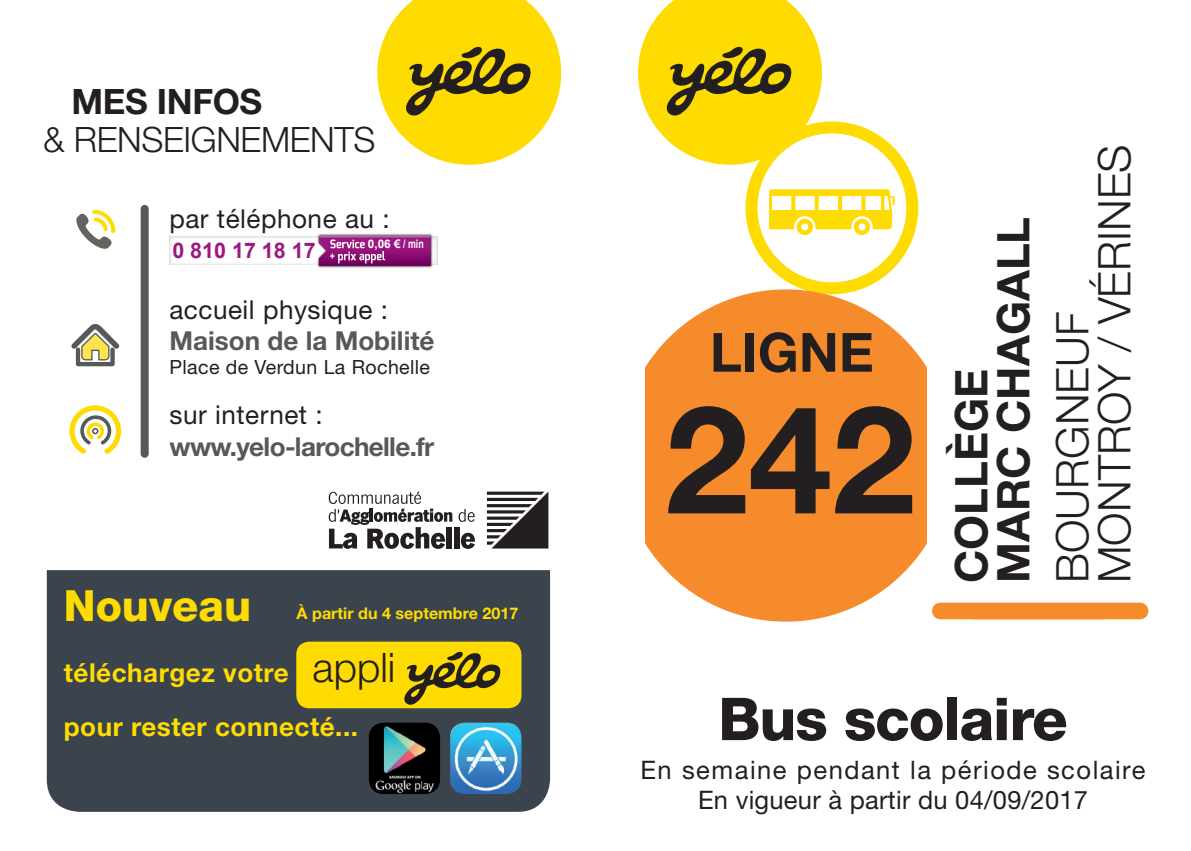
<style>
.page{position:relative;width:1191px;height:851px;background:#fff}
.page>*{position:absolute;margin:0;border:0;box-sizing:border-box;transform-origin:0 0}
.t1{font:700 150px "Helvetica Neue LT Std";color:#231f20}
.t2{font:800 59.1px "Helvetica Neue LT Std";letter-spacing:-.02em;color:#231f20}
.t3{font:700 54px "Helvetica Neue LT Std";color:#231f20}
.t4{font:300 45px/42px "Helvetica Neue LT Std";color:#231f20}
.t5{font:700 45px/42px "Helvetica Neue LT Std";color:#231f20}
.t6{font:800 42.9px "Helvetica Neue LT Std";color:#ffdc01}
.t7{font:300 35.1px "Helvetica Neue LT Std";letter-spacing:-.01em;color:#231f20}
.t8{font:700 35.1px "Helvetica Neue LT Std";letter-spacing:-.01em;color:#231f20}
.t9{font:26.1px "Helvetica Neue LT Std";letter-spacing:.02em;color:#231f20}
.t10{font:700 26.1px/53.7px "Helvetica Neue LT Std";letter-spacing:.02em;color:#ffdc01}
.t11{font:700 26.1px "Helvetica Neue LT Std";letter-spacing:-.025em;color:#57585a}
.t12{font:700 26.1px "Helvetica Neue LT Std";color:#57585a}
.t13{font:25.5px/30px "Helvetica Neue LT Std";letter-spacing:.06em;color:#231f20;text-align:center}
.t14{font:700 21.6px "Arial";color:#9c1881}
.t15{font:19.5px "Helvetica Neue LT Std";letter-spacing:.02em;color:#231f20}
.t16{font:700 16.2px "Helvetica Neue LT Std";color:#ffdc01}
.t17{font:700 11.7px "Arial";color:#fff}
.s1{font-weight:300;font-size:40.8px;color:#231f20}
</style>
<div class="page">
<div style="left:745px;top:121px;width:173px;height:173px;border:12px solid #ffdc01;border-radius:50%"></div>
<svg style="left:769px;top:189px;width:125px;height:46px"></svg>
<div style="left:47px;top:570px;width:503px;height:241px;background:#3b444d"></div>
<svg style="left:458px;top:509px;width:17px;height:13px"></svg>
<svg style="left:329px;top:491px;width:123px;height:57px"></svg>
<div style="left:447px;top:527px;width:5px;height:21px;background:#231f20"></div>
<div style="left:454px;top:527px;width:5px;height:21px;background:#231f20"></div>
<svg style="left:461px;top:532px;width:14px;height:16px"></svg>
<svg style="left:487px;top:491px;width:61px;height:57px"></svg>
<img style="left:316px;top:233px;width:117px;height:35px">
<svg style="left:319px;top:235px;width:112px;height:31px"></svg>
<svg style="left:76px;top:210px;width:39px;height:39px"></svg>
<svg style="left:71px;top:324px;width:48px;height:37px"></svg>
<div style="left:76px;top:347px;width:39px;height:19px;border:4px solid #57585a"></div>
<svg style="left:69px;top:405px;width:53px;height:49px"></svg>
<div style="left:141px;top:209px;width:8px;height:244px;background:#57585a"></div>
<img style="left:369px;top:722px;width:71px;height:71px">
<img style="left:450px;top:722px;width:71px;height:71px">
<div style="left:296px;top:641px;width:225px;height:67px;background:#ffdc01;border-radius:13px"></div>
<svg style="left:404px;top:651px;width:97px;height:54px"></svg>
<svg style="left:377px;top:0;width:184px;height:165px"></svg>
<svg style="left:638px;top:0;width:184px;height:165px"></svg>
<div style="left:940px;top:602px;width:200px;height:17px;background:#f68b2b"></div>
<svg style="left:645px;top:289px;width:281px;height:332px;fill:#f68b2b"></svg>
<h3 class="t8" style="left:71px;top:80px;width:192px">MES INFOS</h3>
<h3 class="t7" style="left:43px;top:118px;width:334px">&amp; RENSEIGNEMENTS</h3>
<p class="t9" style="left:169px;top:202px;width:222px">par téléphone au :</p>
<p class="t17" style="left:368px;top:236px;width:57px">0,06 € / min</p>
<p class="t14" style="left:172px;top:236px;width:145px">0 810 17 18 17</p>
<p class="t9" style="left:169px;top:294px;width:220px">accueil physique :</p>
<p class="t12" style="left:169px;top:325px;width:267px">Maison de la Mobilité</p>
<p class="t15" style="left:169px;top:355px;width:262px">Place de Verdun La Rochelle</p>
<p class="t9" style="left:169px;top:399px;width:155px">sur internet :</p>
<p class="t11" style="left:169px;top:430px;width:266px">www.yelo-larochelle.fr</p>
<h3 class="t6" style="left:64px;top:580px;width:189px">Nouveau</h3>
<p class="t16" style="left:297px;top:603px;width:223px">À partir du 4 septembre 2017</p>
<p class="t10" style="left:64px;top:645px;width:333px">téléchargez votre <span class="s1">appli </span>pour rester connecté...</p>
<h3 class="t3" style="left:710px;top:319px;width:165px">LIGNE</h3>
<h1 class="t1" style="left:665px;top:367px;width:252px">242</h1>
<h3 class="t5" style="left:949px;top:583px;width:367px;rotate:-90deg">COLLÈGE<br>MARC CHAGALL</h3>
<h3 class="t4" style="left:1050px;top:583px;width:440px;rotate:-90deg">BOURGNEUF<br>MONTROY / VÉRINES</h3>
<h2 class="t2" style="left:718px;top:683px;width:351px">Bus scolaire</h2>
<p class="t13" style="left:640px;top:754px;width:506px">En semaine pendant la période scolaire<br>En vigueur à partir du 04/09/2017</p>
</div>
